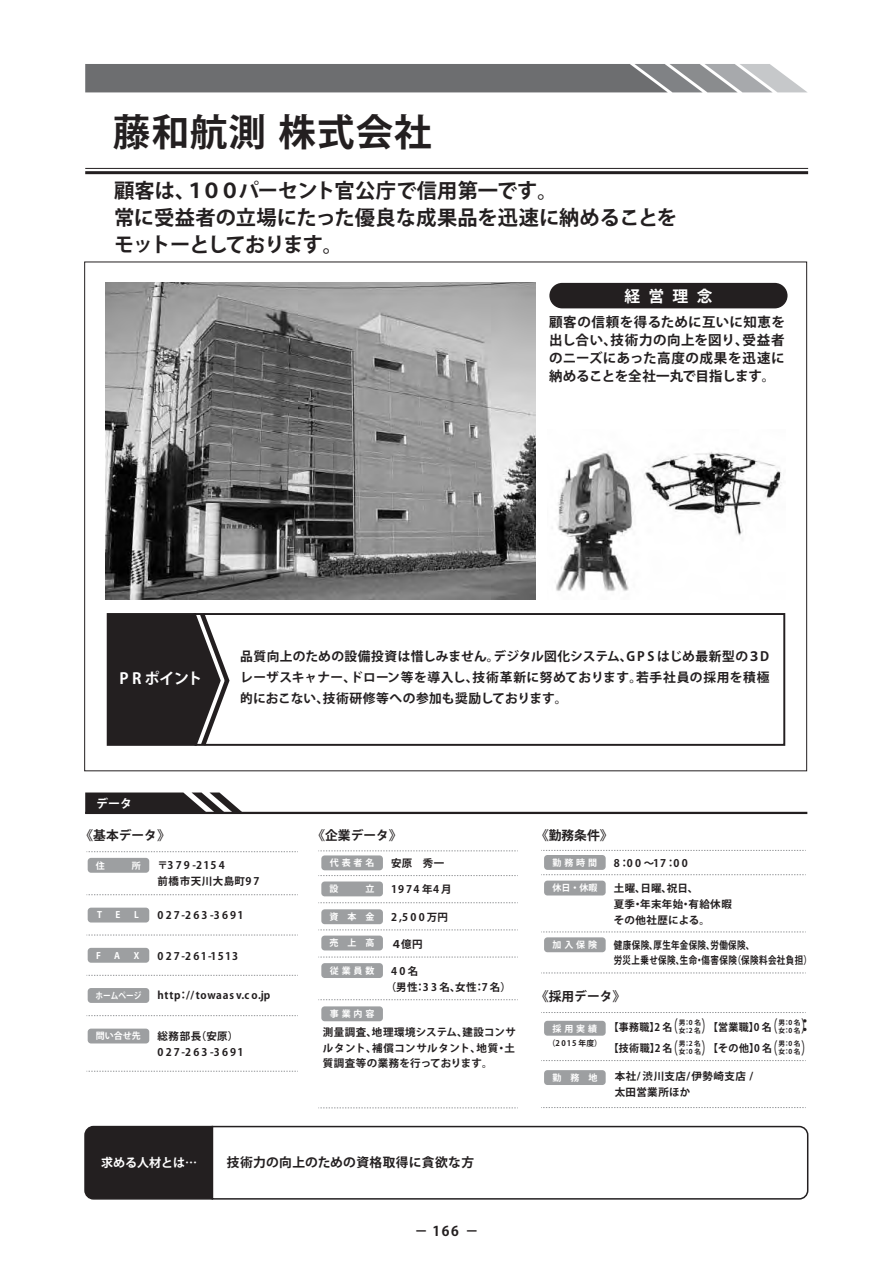
<style>
.page{position:relative;width:893px;height:1263px;background:#fff}
.page>*{position:absolute;margin:0;border:0;box-sizing:border-box;transform-origin:0 0}
.t1{font:37.5px "Koz Go Std Bold 90 msp RKSJ H";letter-spacing:.03em;color:#231f20}
.t2{font:20.25px/27px "Koz Go Std Bold 90 msp RKSJ H";letter-spacing:-.005em;color:#231f20}
.t3{font:18px "Koz Go Std Bold 90 msp RKSJ H";color:#231f20}
.t4{font:16.05px "Koz Go Std Bold 90 msp RKSJ H";color:#231f20;scale:.59 1}
.t5{font:15.75px "Koz Go Std Bold 90 msp RKSJ H";color:#fff}
.t6{font:15.3px "Koz Go Std Bold 90 msp RKSJ H";color:#fff}
.t7{font:13.5px/18px "Koz Go Std Bold 90 msp RKSJ H";letter-spacing:.025em;color:#231f20;text-align:justify}
.t8{font:12.75px/21px "Koz Go Std Bold 90 msp RKSJ H";letter-spacing:.02em;color:#231f20;text-align:justify}
.t9{font:12px "Koz Go Std Bold 90 msp RKSJ H";color:#fff}
.t10{font:10.5px/15.8px "Koz Go Std Bold 90 msp RKSJ H";letter-spacing:.05em;color:#231f20}
.t11{font:10.5px/15.8px "Koz Go Std Bold 90 msp RKSJ H";letter-spacing:.05em;color:#231f20;scale:.81 1}
.t12{font:10.5px "Koz Go Std Bold 90 msp RKSJ H";letter-spacing:.05em;color:#231f20;scale:.95 1}
.t13{font:10.5px/15.8px "Koz Go Std Bold 90 msp RKSJ H";letter-spacing:.03em;color:#231f20}
.t14{font:10.5px "Koz Go Std Bold 90 msp RKSJ H";letter-spacing:.075em;color:#231f20}
.t15{font:10.5px/15.8px "Koz Go Std Bold 90 msp RKSJ H";letter-spacing:.205em;color:#231f20}
.t16{font:10.5px "Koz Go Std Bold 90 msp RKSJ H";letter-spacing:.21em;color:#231f20}
.t17{font:10.5px "Koz Go Std Bold 90 msp RKSJ H";letter-spacing:.13em;color:#231f20}
.t18{font:10.5px "Koz Go Std Bold 90 msp RKSJ H";letter-spacing:.16em;color:#231f20}
.t19{font:9px "Koz Go Std Bold 90 msp RKSJ H";letter-spacing:.32em;color:#fff}
.t20{font:9px "Koz Go Std Bold 90 msp RKSJ H";letter-spacing:.32em;color:#fff;scale:.85 1}
.t21{font:7.8px "Koz Go Std Bold 90 msp RKSJ H";letter-spacing:.12em;color:#231f20}
.t22{font:6.75px "Koz Go Std Bold 90 msp RKSJ H";color:#231f20}
</style>
<div class="page">
<svg style="left:84px;top:1125px;width:725px;height:75px"></svg>
<hr style="left:85px;top:171px;width:723px;height:3px;background:#231f20">
<hr style="left:85px;top:168px;width:723px;height:1px;background:#231f20">
<svg style="left:85px;top:64px;width:722px;height:28px;background:#7c7d7f"></svg>
<svg style="left:85px;top:792px;width:159px;height:20px"></svg>
<div style="left:88px;top:858px;width:61px;height:15px;background:#9d9fa1;border-radius:3px"></div>
<div style="left:88px;top:908px;width:61px;height:14px;background:#9d9fa1;border-radius:3px"></div>
<div style="left:88px;top:948px;width:61px;height:15px;background:#9d9fa1;border-radius:3px"></div>
<div style="left:88px;top:988px;width:61px;height:15px;background:#9d9fa1;border-radius:3px"></div>
<div style="left:88px;top:1028px;width:61px;height:15px;background:#9d9fa1;border-radius:3px"></div>
<div style="left:321px;top:855px;width:62px;height:15px;background:#9d9fa1;border-radius:3px"></div>
<div style="left:321px;top:881px;width:62px;height:15px;background:#9d9fa1;border-radius:3px"></div>
<div style="left:321px;top:909px;width:62px;height:15px;background:#9d9fa1;border-radius:3px"></div>
<div style="left:321px;top:935px;width:62px;height:15px;background:#9d9fa1;border-radius:3px"></div>
<div style="left:321px;top:963px;width:62px;height:15px;background:#9d9fa1;border-radius:3px"></div>
<div style="left:321px;top:1006px;width:62px;height:15px;background:#9d9fa1;border-radius:3px"></div>
<svg style="left:87px;top:894px;width:211px;height:1px"></svg>
<svg style="left:87px;top:851px;width:211px;height:1px"></svg>
<svg style="left:87px;top:935px;width:211px;height:1px"></svg>
<svg style="left:87px;top:975px;width:211px;height:1px"></svg>
<svg style="left:87px;top:1015px;width:211px;height:1px"></svg>
<svg style="left:87px;top:1071px;width:211px;height:1px"></svg>
<svg style="left:318px;top:875px;width:200px;height:1px"></svg>
<svg style="left:318px;top:850px;width:200px;height:1px"></svg>
<svg style="left:541px;top:850px;width:265px;height:1px"></svg>
<svg style="left:318px;top:902px;width:200px;height:1px"></svg>
<svg style="left:318px;top:929px;width:200px;height:1px"></svg>
<svg style="left:318px;top:957px;width:200px;height:1px"></svg>
<svg style="left:318px;top:999px;width:200px;height:1px"></svg>
<svg style="left:318px;top:1107px;width:200px;height:1px"></svg>
<div style="left:544px;top:855px;width:62px;height:15px;background:#9d9fa1;border-radius:3px"></div>
<div style="left:544px;top:881px;width:62px;height:14px;background:#9d9fa1;border-radius:3px"></div>
<div style="left:544px;top:937px;width:62px;height:15px;background:#9d9fa1;border-radius:3px"></div>
<div style="left:544px;top:1021px;width:62px;height:15px;background:#9d9fa1;border-radius:3px"></div>
<div style="left:544px;top:1070px;width:62px;height:15px;background:#9d9fa1;border-radius:3px"></div>
<svg style="left:541px;top:874px;width:265px;height:1px"></svg>
<svg style="left:541px;top:931px;width:265px;height:1px"></svg>
<svg style="left:541px;top:972px;width:265px;height:1px"></svg>
<svg style="left:541px;top:1107px;width:265px;height:1px"></svg>
<hr style="left:85px;top:812px;width:722px;height:2px;background:#231f20">
<svg style="left:232px;top:613px;width:554px;height:133px"></svg>
<svg style="left:106px;top:613px;width:126px;height:133px;background:#444041"></svg>
<img style="left:106px;top:282px;width:430px;height:318px">
<img style="left:556px;top:451px;width:226px;height:140px">
<div style="left:549px;top:283px;width:238px;height:25px;background:#231f20;border-radius:13px"></div>
<svg style="left:541px;top:1012px;width:265px;height:22px"></svg>
<svg style="left:541px;top:1060px;width:265px;height:1px"></svg>
<h1 class="t1" style="left:113px;top:117px;width:320px">藤和航測 株式会社</h1>
<h2 class="t2" style="left:114px;top:180px;width:564px">顧客は、１００パーセント官公庁で信用第一です。<br>常に受益者の立場にたった優良な成果品を迅速に納めることをモットーとしております。</h2>
<p class="t5" style="left:624px;top:290px;width:90px">経営理念</p>
<p class="t7" style="left:549px;top:315px;width:237px">顧客の信頼を得るために互いに知恵を出し合い、技術力の向上を図り、受益者のニーズにあった高度の成果を迅速に納めることを全社一丸で目指します。</p>
<p class="t6" style="left:119px;top:672px;width:85px">P R ポイント</p>
<p class="t8" style="left:240px;top:647px;width:531px">品質向上のための設備投資は惜しみません。デジタル図化システム、G P S はじめ最新型の３Dレーザスキャナー、ドローン等を導入し、技術革新に努めております。若手社員の採用を積極的におこない、技術研修等への参加も奨励しております。</p>
<p class="t9" style="left:96px;top:799px;width:37px">データ</p>
<p class="t8" style="left:81px;top:827px;width:91px">《基本データ》</p>
<p class="t10" style="left:158px;top:859px;width:103px">〒379-2154<br>前橋市天川大島町9 7</p>
<p class="t16" style="left:158px;top:911px;width:87px">027-263-3691</p>
<p class="t17" style="left:158px;top:952px;width:82px">027-261-1513</p>
<p class="t14" style="left:158px;top:991px;width:114px">http：//towaas v.c o.jp</p>
<p class="t15" style="left:158px;top:1030px;width:87px">総務部長（安原）<br>027-263-3691</p>
<p class="t19" style="left:96px;top:862px;width:46px">住　　　所</p>
<p class="t19" style="left:97px;top:911px;width:6px">T</p>
<p class="t19" style="left:116px;top:911px;width:6px">E</p>
<p class="t19" style="left:134px;top:911px;width:6px">L</p>
<p class="t19" style="left:96px;top:952px;width:6px">F</p>
<p class="t19" style="left:114px;top:952px;width:7px">A</p>
<p class="t19" style="left:134px;top:952px;width:7px">X</p>
<p class="t20" style="left:96px;top:992px;width:55px">ホームページ</p>
<p class="t19" style="left:96px;top:1032px;width:46px">問い合せ先</p>
<p class="t8" style="left:312px;top:827px;width:91px">《企業データ》</p>
<p class="t10" style="left:391px;top:857px;width:55px">安原　秀一</p>
<p class="t18" style="left:391px;top:885px;width:62px">1974年4月</p>
<p class="t10" style="left:391px;top:910px;width:59px">2,500万円</p>
<p class="t10" style="left:391px;top:937px;width:33px">４億円</p>
<p class="t10" style="left:386px;top:964px;width:127px;text-indent:5px">40名<br>（男性：3 3 名、女性：7 名）</p>
<p class="t19" style="left:330px;top:859px;width:46px">代表者名</p>
<p class="t19" style="left:330px;top:885px;width:46px">設　立</p>
<p class="t19" style="left:330px;top:913px;width:46px">資本金</p>
<p class="t19" style="left:330px;top:939px;width:46px">売上高</p>
<p class="t19" style="left:330px;top:967px;width:46px">従業員数</p>
<p class="t19" style="left:330px;top:1010px;width:46px">事業内容</p>
<p class="t10" style="left:323px;top:1025px;width:195px;text-align:justify">測量調査、地理環境システム、建設コンサルタント、補償コンサルタント、地質・土質調査等の業務を行っております。</p>
<p class="t9" style="left:101px;top:1158px;width:97px">求める人材とは…</p>
<p class="t8" style="left:227px;top:1153px;width:249px">技術力の向上のための資格取得に貪欲な方</p>
<p class="t7" style="left:414px;top:1223px;width:66px">－ 166 －</p>
<p class="t8" style="left:536px;top:827px;width:78px">《勤務条件》</p>
<p class="t19" style="left:553px;top:859px;width:46px">勤務時間</p>
<p class="t19" style="left:552px;top:884px;width:46px">休日・休暇</p>
<p class="t19" style="left:553px;top:941px;width:46px">加入保険</p>
<p class="t10" style="left:614px;top:856px;width:76px">8：0 0 ～1 7：0 0</p>
<p class="t13" style="left:614px;top:882px;width:120px">土曜、日曜、祝日、<br>夏季・年末年始・有給休暇その他社歴による。</p>
<p class="t11" style="left:614px;top:938px;width:246px">健康保険、厚生年金保険、労働保険、<br>労災上乗せ保険、生命・傷害保険（保険料会社負担）</p>
<p class="t8" style="left:536px;top:988px;width:91px">《採用データ》</p>
<p class="t19" style="left:553px;top:1025px;width:46px">採用実績</p>
<p class="t21" style="left:548px;top:1040px;width:56px">（2015 年度）</p>
<p class="t19" style="left:552px;top:1074px;width:46px">勤務地</p>
<p class="t4" style="left:668px;top:1020px;width:18px">（</p>
<p class="t12" style="left:679px;top:1023px;width:86px"><sub>女：2</sub> <sub>名</sub> 【営業職】</p>
<p class="t12" style="left:754px;top:1023px;width:20px">0名</p>
<p class="t22" style="left:778px;top:1020px;width:24px">男：0 名</p>
<p class="t4" style="left:768px;top:1020px;width:18px">（</p>
<p class="t22" style="left:778px;top:1028px;width:24px">女：0 名</p>
<h3 class="t3" style="left:800px;top:1018px;width:10px">:</h3>
<p class="t22" style="left:679px;top:1020px;width:24px">男：0 名</p>
<p class="t12" style="left:609px;top:1023px;width:69px">【事務職】2 名</p>
<p class="t4" style="left:668px;top:1042px;width:18px">（</p>
<p class="t12" style="left:679px;top:1044px;width:86px"><sub>女：0</sub> <sub>名</sub> 【その他】</p>
<p class="t12" style="left:754px;top:1044px;width:20px">0名</p>
<p class="t22" style="left:778px;top:1041px;width:24px">男：0 名</p>
<p class="t4" style="left:768px;top:1042px;width:18px">（</p>
<p class="t22" style="left:778px;top:1049px;width:24px">女：0 名</p>
<p class="t12" style="left:609px;top:1044px;width:69px">【技術職】2 名</p>
<p class="t22" style="left:679px;top:1041px;width:24px">男：2 名</p>
<p class="t10" style="left:615px;top:1070px;width:140px">本社/ 渋川支店/伊勢崎支店 /太田営業所ほか</p>
</div>
